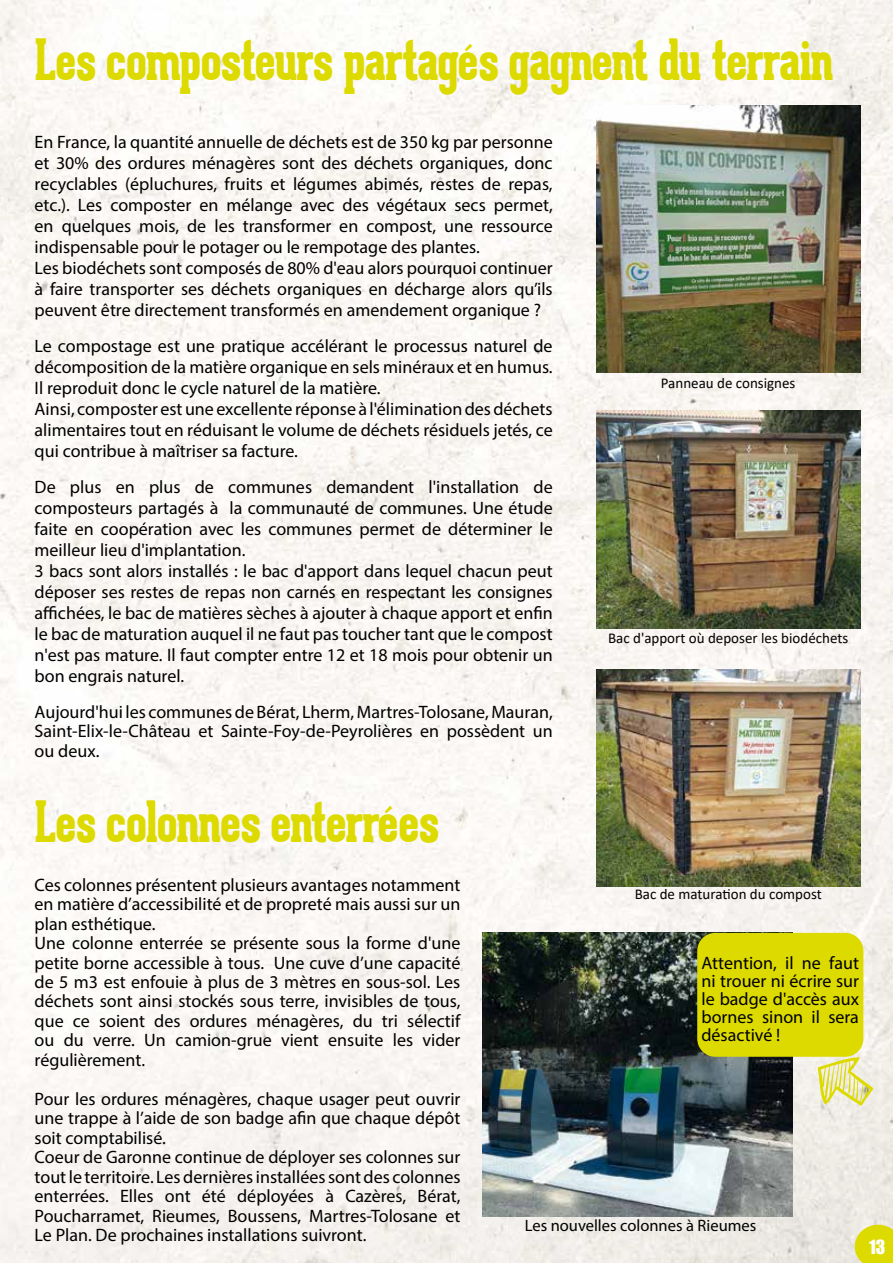
<style>
.page{position:relative;width:893px;height:1263px;background:#fff}
.page>*{position:absolute;margin:0;border:0;box-sizing:border-box;transform-origin:0 0}
.t1{font:800 55.65px "Geared Slab";letter-spacing:-.03em;color:#ddda00;scale:.89 1}
.t2{font:18px/21px "Myriad Pro";color:#000}
.t3{font:18px "Impact";color:#fff}
.t4{font:16.5px "Myriad Pro";color:#000}
.t5{font:15px "Calibri";color:#000}
</style>
<div class="page">
<img style="left:0;top:0;width:893px;height:1263px">
<img style="left:596px;top:411px;width:264px;height:217px">
<img style="left:596px;top:669px;width:264px;height:217px">
<img style="left:596px;top:106px;width:264px;height:266px">
<svg style="left:855px;top:1225px;width:38px;height:38px"></svg>
<img style="left:483px;top:933px;width:309px;height:284px">
<div style="left:697px;top:933px;width:166px;height:124px;background:#ddda00;border-radius:18px"></div>
<svg style="left:817px;top:1057px;width:56px;height:49px;background:#e9e69f"></svg>
<h1 class="t1" style="left:35px;top:28px;width:900px">Les composteurs partagés gagnent du terrain</h1>
<p class="t2" style="left:35px;top:131px;width:520px">En France, la quantité annuelle de déchets est de 350 kg par personne et 30% des ordures ménagères sont des déchets organiques, donc recyclables (épluchures, fruits et légumes abimés, restes de repas, etc.). Les composter en mélange avec des végétaux secs permet, en quelques mois, de les transformer en compost, une ressource indispensable pour le potager ou le rempotage des plantes.<br>Les biodéchets sont composés de 80% d'eau alors pourquoi continuer à faire transporter ses déchets organiques en décharge alors qu’ils peuvent être directement transformés en amendement organique ?</p>
<p class="t2" style="left:35px;top:335px;width:520px">Le compostage est une pratique accélérant le processus naturel de décomposition de la matière organique en sels minéraux et en humus.<br>Il reproduit donc le cycle naturel de la matière.<br>Ainsi, composter est une excellente réponse à l'élimination des déchets alimentaires tout en réduisant le volume de déchets résiduels jetés, ce qui contribue à maîtriser sa facture.</p>
<p class="t2" style="left:35px;top:476px;width:520px">De plus en plus de communes demandent l'installation de composteurs partagés à la communauté de communes. Une étude faite en coopération avec les communes permet de déterminer le meilleur lieu d'implantation.<br>3 bacs sont alors installés : le bac d'apport dans lequel chacun peut déposer ses restes de repas non carnés en respectant les consignes affichées, le bac de matières sèches à ajouter à chaque apport et enfin le bac de maturation auquel il ne faut pas toucher tant que le compost n'est pas mature. Il faut compter entre 12 et 18 mois pour obtenir un bon engrais naturel.</p>
<p class="t2" style="left:35px;top:702px;width:520px;line-height:19.5px;text-align:justify">Aujourd'hui les communes de Bérat, Lherm, Martres-Tolosane, Mauran, Saint-Elix-le-Château et Sainte-Foy-de-Peyrolières en possèdent un ou deux.</p>
<p class="t5" style="left:661px;top:372px;width:136px">Panneau de consignes</p>
<p class="t5" style="left:608px;top:628px;width:242px">Bac d'apport où deposer les biodéchets</p>
<h1 class="t1" style="left:35px;top:790px;width:457px">Les colonnes enterrées</h1>
<p class="t2" style="left:35px;top:874px;width:427px;line-height:19.5px">Ces colonnes présentent plusieurs avantages notamment en matière d’accessibilité et de propreté mais aussi sur un plan esthétique.<br>Une colonne enterrée se présente sous la forme d'une petite borne accessible à tous. Une cuve d’une capacité de 5 m3 est enfouie à plus de 3 mètres en sous-sol. Les déchets sont ainsi stockés sous terre, invisibles de tous, que ce soient des ordures ménagères, du tri sélectif ou du verre. Un camion-grue vient ensuite les vider régulièrement.</p>
<p class="t2" style="left:35px;top:1089px;width:427px;line-height:19.5px">Pour les ordures ménagères, chaque usager peut ouvrir une trappe à l’aide de son badge afin que chaque dépôt soit comptabilisé.<br>Coeur de Garonne continue de déployer ses colonnes sur tout le territoire. Les dernières installées sont des colonnes enterrées. Elles ont été déployées à Cazères, Bérat, Poucharramet, Rieumes, Boussens, Martres-Tolosane et Le Plan. De prochaines installations suivront.</p>
<p class="t5" style="left:635px;top:883px;width:189px">Bac de maturation du compost</p>
<p class="t2" style="left:701px;top:953px;width:159px;line-height:18px;text-align:justify">Attention, il ne faut ni trouer ni écrire sur le badge d'accès aux bornes sinon il sera désactivé !</p>
<p class="t4" style="left:525px;top:1215px;width:233px">Les nouvelles colonnes à Rieumes</p>
<p class="t3" style="left:869px;top:1233px;width:18px">13</p>
</div>
